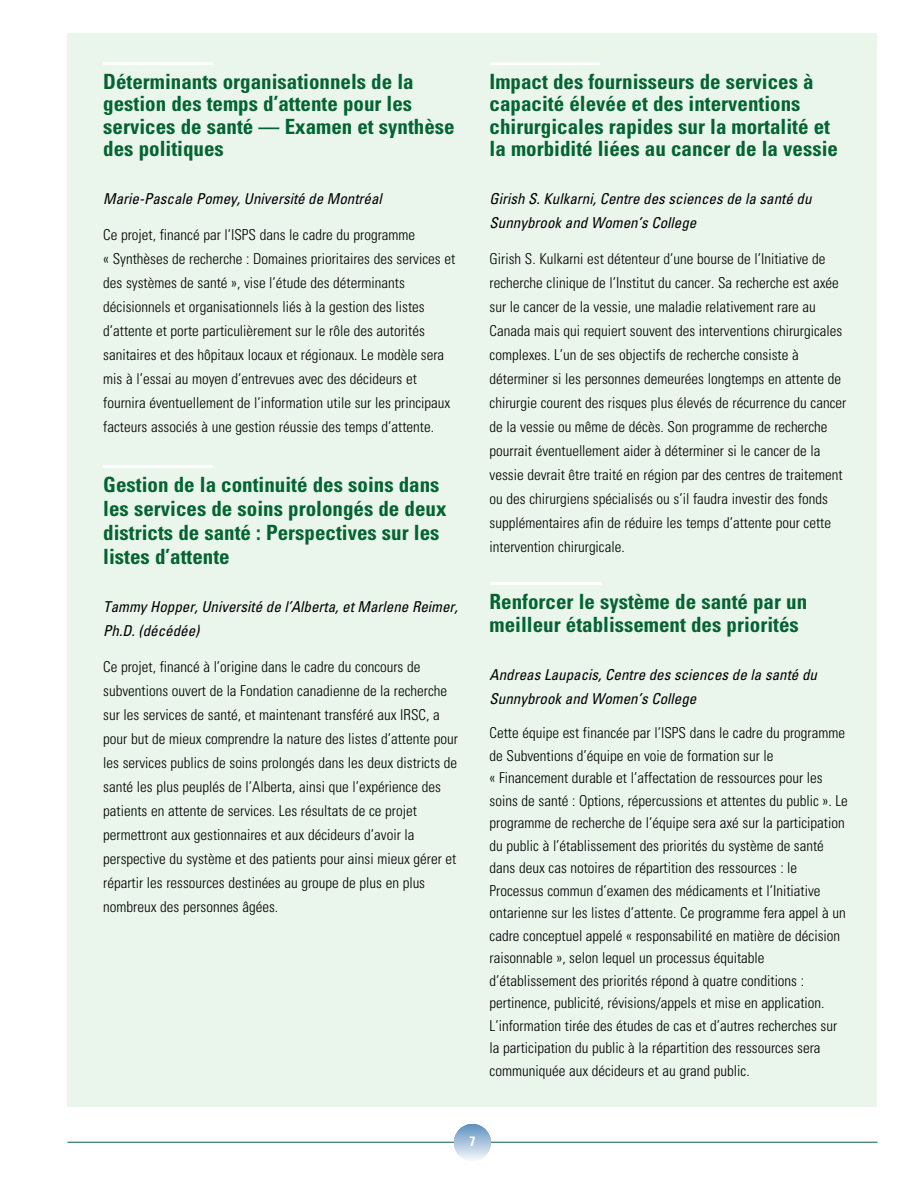
<style>
.page{position:relative;width:918px;height:1188px;background:#fff}
.page>*{position:absolute;margin:0;border:0;box-sizing:border-box;transform-origin:0 0}
.t1{font:700 condensed 21px/22.5px "Univers";color:#036432}
.t2{font:300 condensed 15px/24px "Univers";color:#000}
.t3{font:italic condensed 15px/24px "Univers";color:#000}
.t4{font:700 condensed 13.5px "Univers";color:#fff}
</style>
<div class="page">
<hr style="left:68px;top:1142px;width:810px;height:1px;background:#036432">
<hr style="left:454px;top:1124px;width:37px;height:1px;background:#5b8fc0">
<hr style="left:454px;top:1125px;width:37px;height:1px;background:#6092c2">
<hr style="left:454px;top:1126px;width:37px;height:1px;background:#6495c3">
<hr style="left:454px;top:1127px;width:37px;height:1px;background:#6998c5">
<hr style="left:454px;top:1128px;width:37px;height:1px;background:#6d9bc7">
<hr style="left:454px;top:1129px;width:37px;height:1px;background:#719ec8">
<hr style="left:454px;top:1130px;width:37px;height:1px;background:#76a1ca">
<hr style="left:454px;top:1131px;width:37px;height:1px;background:#7aa4cc">
<hr style="left:454px;top:1132px;width:37px;height:1px;background:#7ea7cd">
<hr style="left:454px;top:1133px;width:37px;height:1px;background:#83aacf">
<hr style="left:454px;top:1134px;width:37px;height:1px;background:#87add1">
<hr style="left:454px;top:1135px;width:37px;height:1px;background:#8cb0d3">
<hr style="left:454px;top:1136px;width:37px;height:1px;background:#90b3d4">
<hr style="left:454px;top:1137px;width:37px;height:1px;background:#94b6d6">
<hr style="left:454px;top:1138px;width:37px;height:1px;background:#99b9d7">
<hr style="left:454px;top:1139px;width:37px;height:1px;background:#9dbcd9">
<hr style="left:454px;top:1140px;width:37px;height:1px;background:#a1bedb">
<hr style="left:454px;top:1141px;width:37px;height:1px;background:#a5c2dd">
<hr style="left:454px;top:1142px;width:37px;height:1px;background:#aac4de">
<hr style="left:454px;top:1143px;width:37px;height:1px;background:#aec8e0">
<hr style="left:454px;top:1144px;width:37px;height:1px;background:#b3cae1">
<hr style="left:454px;top:1145px;width:37px;height:1px;background:#b7cde3">
<hr style="left:454px;top:1146px;width:37px;height:1px;background:#bbd1e5">
<hr style="left:454px;top:1147px;width:37px;height:1px;background:#c0d3e7">
<hr style="left:454px;top:1148px;width:37px;height:1px;background:#c3d6e8">
<hr style="left:454px;top:1149px;width:37px;height:1px;background:#c8daea">
<hr style="left:454px;top:1150px;width:37px;height:1px;background:#ccdceb">
<hr style="left:454px;top:1151px;width:37px;height:1px;background:#d0dfed">
<hr style="left:454px;top:1152px;width:37px;height:1px;background:#d5e2ef">
<hr style="left:454px;top:1153px;width:37px;height:1px;background:#d9e5f0">
<hr style="left:454px;top:1154px;width:37px;height:1px;background:#dee9f2">
<hr style="left:454px;top:1155px;width:37px;height:1px;background:#e2ebf4">
<hr style="left:454px;top:1156px;width:37px;height:1px;background:#e6eef5">
<hr style="left:454px;top:1157px;width:37px;height:1px;background:#ebf1f7">
<hr style="left:454px;top:1158px;width:37px;height:1px;background:#eff4f9">
<hr style="left:454px;top:1159px;width:37px;height:1px;background:#f3f7fa">
<hr style="left:454px;top:1160px;width:37px;height:1px;background:#f8fafc">
<hr style="left:454px;top:1161px;width:37px;height:1px;background:#fafcfd">
<div style="left:68px;top:34px;width:810px;height:1073px;background:#eaf5eb"></div>
<hr style="left:103px;top:465px;width:110px;height:3px;background:#fff">
<hr style="left:103px;top:62px;width:110px;height:3px;background:#fff">
<hr style="left:490px;top:62px;width:110px;height:3px;background:#fff">
<hr style="left:490px;top:582px;width:112px;height:3px;background:#fff">
<h1 class="t1" style="left:103px;top:72px;width:353px">Déterminants organisationnels de la gestion des temps d’attente pour les services de santé — Examen et synthèse des politiques</h1>
<p class="t3" style="left:103px;top:188px;width:280px">Marie-Pascale Pomey, Université de Montréal</p>
<p class="t2" style="left:103px;top:224px;width:353px">Ce projet, financé par l’ISPS dans le cadre du programme<br>« Synthèses de recherche : Domaines prioritaires des services et des systèmes de santé », vise l’étude des déterminants décisionnels et organisationnels liés à la gestion des listes d’attente et porte particulièrement sur le rôle des autorités sanitaires et des hôpitaux locaux et régionaux. Le modèle sera mis à l’essai au moyen d’entrevues avec des décideurs et fournira éventuellement de l’information utile sur les principaux facteurs associés à une gestion réussie des temps d’attente.</p>
<h1 class="t1" style="left:103px;top:475px;width:345px;line-height:24px">Gestion de la continuité des soins dans les services de soins prolongés de deux districts de santé : Perspectives sur les listes d’attente</h1>
<p class="t3" style="left:103px;top:596px;width:356px">Tammy Hopper, Université de l’Alberta, et Marlene Reimer,<br>Ph.D. (décédée)</p>
<p class="t2" style="left:103px;top:656px;width:356px">Ce projet, financé à l’origine dans le cadre du concours de subventions ouvert de la Fondation canadienne de la recherche sur les services de santé, et maintenant transféré aux IRSC, a pour but de mieux comprendre la nature des listes d’attente pour les services publics de soins prolongés dans les deux districts de santé les plus peuplés de l’Alberta, ainsi que l’expérience des patients en attente de services. Les résultats de ce projet permettront aux gestionnaires et aux décideurs d’avoir la perspective du système et des patients pour ainsi mieux gérer et répartir les ressources destinées au groupe de plus en plus nombreux des personnes âgées.</p>
<h1 class="t1" style="left:490px;top:72px;width:350px">Impact des fournisseurs de services à capacité élevée et des interventions chirurgicales rapides sur la mortalité et la morbidité liées au cancer de la vessie</h1>
<p class="t3" style="left:490px;top:188px;width:323px">Girish S. Kulkarni, Centre des sciences de la santé du<br>Sunnybrook and Women’s College</p>
<p class="t2" style="left:490px;top:248px;width:358px">Girish S. Kulkarni est détenteur d’une bourse de l’Initiative de recherche clinique de l’Institut du cancer. Sa recherche est axée sur le cancer de la vessie, une maladie relativement rare au Canada mais qui requiert souvent des interventions chirurgicales complexes. L’un de ses objectifs de recherche consiste à déterminer si les personnes demeurées longtemps en attente de chirurgie courent des risques plus élevés de récurrence du cancer de la vessie ou même de décès. Son programme de recherche pourrait éventuellement aider à déterminer si le cancer de la vessie devrait être traité en région par des centres de traitement ou des chirurgiens spécialisés ou s’il faudra investir des fonds supplémentaires afin de réduire les temps d’attente pour cette intervention chirurgicale.</p>
<h1 class="t1" style="left:490px;top:593px;width:319px">Renforcer le système de santé par un meilleur établissement des priorités</h1>
<p class="t3" style="left:490px;top:664px;width:329px">Andreas Laupacis, Centre des sciences de la santé du<br>Sunnybrook and Women’s College</p>
<p class="t2" style="left:490px;top:723px;width:360px;line-height:22.5px">Cette équipe est financée par l’ISPS dans le cadre du programme de Subventions d’équipe en voie de formation sur le<br>« Financement durable et l’affectation de ressources pour les soins de santé : Options, répercussions et attentes du public ». Le programme de recherche de l’équipe sera axé sur la participation du public à l’établissement des priorités du système de santé dans deux cas notoires de répartition des ressources : le Processus commun d’examen des médicaments et l’Initiative ontarienne sur les listes d’attente. Ce programme fera appel à un cadre conceptuel appelé « responsabilité en matière de décision raisonnable », selon lequel un processus équitable d’établissement des priorités répond à quatre conditions : pertinence, publicité, révisions/appels et mise en application.<br>L’information tirée des études de cas et d’autres recherches sur la participation du public à la répartition des ressources sera communiquée aux décideurs et au grand public.</p>
<p class="t4" style="left:469px;top:1136px;width:7px">7</p>
</div>
